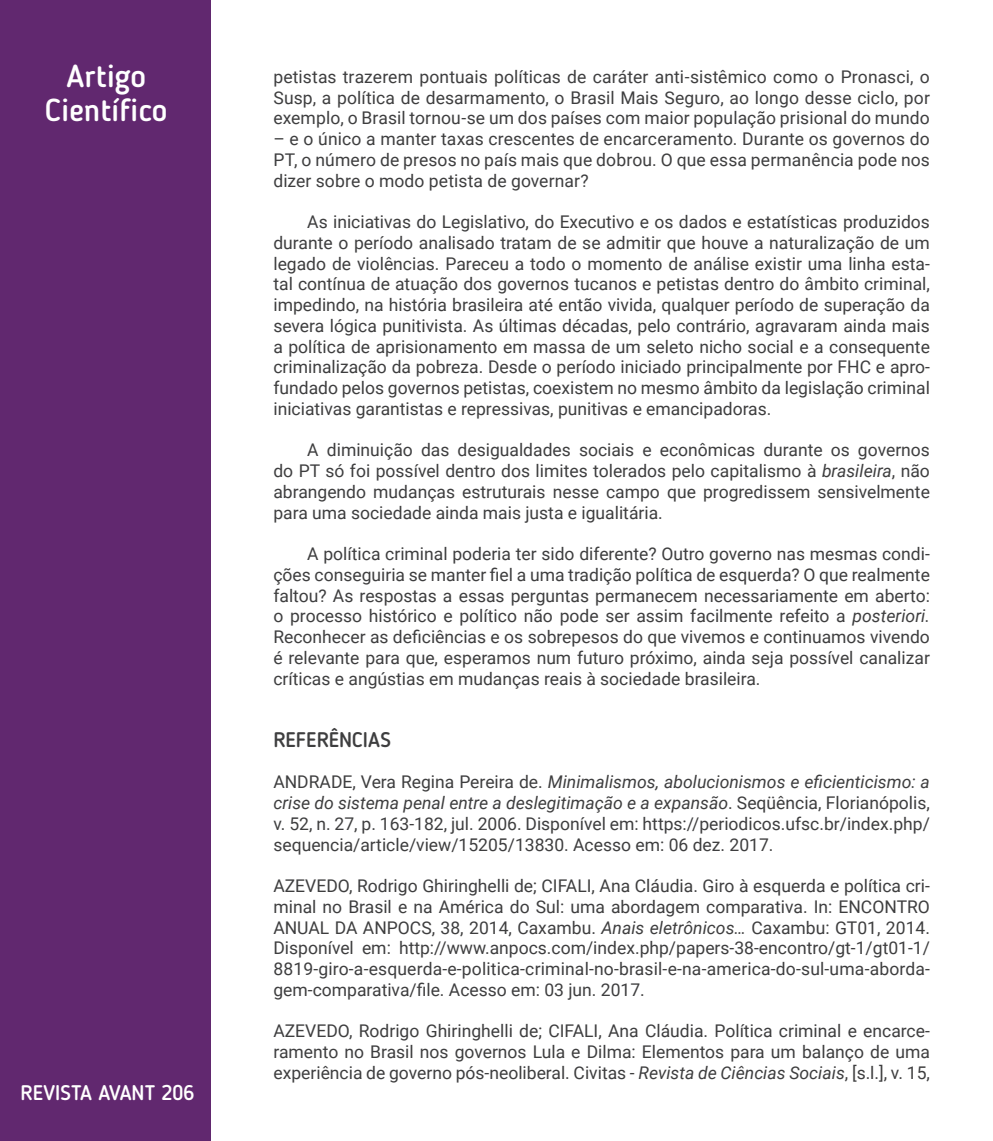
<style>
.page{position:relative;width:993px;height:1141px;background:#fff}
.page>*{position:absolute;margin:0;border:0;box-sizing:border-box;transform-origin:0 0}
.t1{font:500 31.5px/33.6px "Blogger Sans";color:#fff;text-align:center}
.t2{font:500 21px "Blogger Sans";color:#fff}
.RB{font:500 21px "Blogger Sans";color:#3e3e3f}
.texto{font:17.5px/20.8px "Roboto";color:#3e3e3f;text-align:justify}
.resumo{font:17.5px/20.8px "Roboto";color:#3e3e3f;text-align:justify}
.s1{font-style:italic}
</style>
<div class="page">
<div style="left:0;top:0;width:210px;height:1141px;background:#61286f"></div>
<h1 class="t1" style="left:38px;top:58px;width:138px">modalidad</h1>
<h1 class="t1" style="left:45px;top:59px;width:124px">Artigo<br>Científico</h1>
<p class="t2" style="left:21px;top:1080px;width:175px">REVISTA AVANT 206</p>
<p class="texto" style="left:273px;top:66px;width:657px">petistas trazerem pontuais políticas de caráter anti-sistêmico como o Pronasci, o Susp, a política de desarmamento, o Brasil Mais Seguro, ao longo desse ciclo, por exemplo, o Brasil tornou-se um dos países com maior população prisional do mundo</p>
<p class="texto" style="left:273px;top:128px;width:657px">– e o único a manter taxas crescentes de encarceramento. Durante os governos do PT, o número de presos no país mais que dobrou. O que essa permanência pode nos dizer sobre o modo petista de governar?</p>
<p class="texto" style="left:273px;top:211px;width:657px;text-indent:34px">As iniciativas do Legislativo, do Executivo e os dados e estatísticas produzidos durante o período analisado tratam de se admitir que houve a naturalização de um legado de violências. Pareceu a todo o momento de análise existir uma linha esta&shy;tal contínua de atuação dos governos tucanos e petistas dentro do âmbito criminal, impedindo, na história brasileira até então vivida, qualquer período de superação da severa lógica punitivista. As últimas décadas, pelo contrário, agravaram ainda mais a política de aprisionamento em massa de um seleto nicho social e a consequente criminalização da pobreza. Desde o período iniciado principalmente por FHC e apro&shy;fundado pelos governos petistas, coexistem no mesmo âmbito da legislação criminal iniciativas garantistas e repressivas, punitivas e emancipadoras.</p>
<p class="texto" style="left:273px;top:439px;width:657px;text-indent:34px">A diminuição das desigualdades sociais e econômicas durante os governos do PT só foi possível dentro dos limites tolerados pelo capitalismo à <span class="s1">brasileira</span>, não abrangendo mudanças estruturais nesse campo que progredissem sensivelmente para uma sociedade ainda mais justa e igualitária.</p>
<p class="texto" style="left:273px;top:543px;width:657px;text-indent:34px">A política criminal poderia ter sido diferente? Outro governo nas mesmas condi&shy;ções conseguiria se manter fiel a uma tradição política de esquerda? O que realmente faltou? As respostas a essas perguntas permanecem necessariamente em aberto: o processo histórico e político não pode ser assim facilmente refeito a <span class="s1">posteriori.<br></span>Reconhecer as deficiências e os sobrepesos do que vivemos e continuamos vivendo é relevante para que, esperamos num futuro próximo, ainda seja possível canalizar críticas e angústias em mudanças reais à sociedade brasileira.</p>
<p class="RB" style="left:273px;top:727px;width:119px">REFERÊNCIAS</p>
<p class="resumo" style="left:273px;top:771px;width:657px">ANDRADE, Vera Regina Pereira de. <span class="s1">Minimalismos, abolucionismos e eficienticismo: a crise do sistema penal entre a deslegitimação e a expansão</span>. Seqüência, Florianópolis, v. 52, n. 27, p. 163-182, jul. 2006. Disponível em: https://periodicos.ufsc.br/index.php/ sequencia/article/view/15205/13830. Acesso em: 06 dez. 2017.</p>
<p class="resumo" style="left:273px;top:875px;width:657px">AZEVEDO, Rodrigo Ghiringhelli de; CIFALI, Ana Cláudia. Giro à esquerda e política cri&shy;minal no Brasil e na América do Sul: uma abordagem comparativa. In: ENCONTRO ANUAL DA ANPOCS, 38, 2014, Caxambu. <span class="s1">Anais eletrônicos…</span> Caxambu: GT01, 2014.<br>Disponível em: http://www.anpocs.com/index.php/papers-38-encontro/gt-1/gt01-1/ 8819-giro-a-esquerda-e-politica-criminal-no-brasil-e-na-america-do-sul-uma-aborda&shy;gem-comparativa/file. Acesso em: 03 jun. 2017.</p>
<p class="resumo" style="left:273px;top:1020px;width:657px">AZEVEDO, Rodrigo Ghiringhelli de; CIFALI, Ana Cláudia. Política criminal e encarce&shy;ramento no Brasil nos governos Lula e Dilma: Elementos para um balanço de uma experiência de governo pós-neoliberal. Civitas - <span class="s1">Revista de Ciências Sociais</span>, [s.l.], v. 15,</p>
</div>
